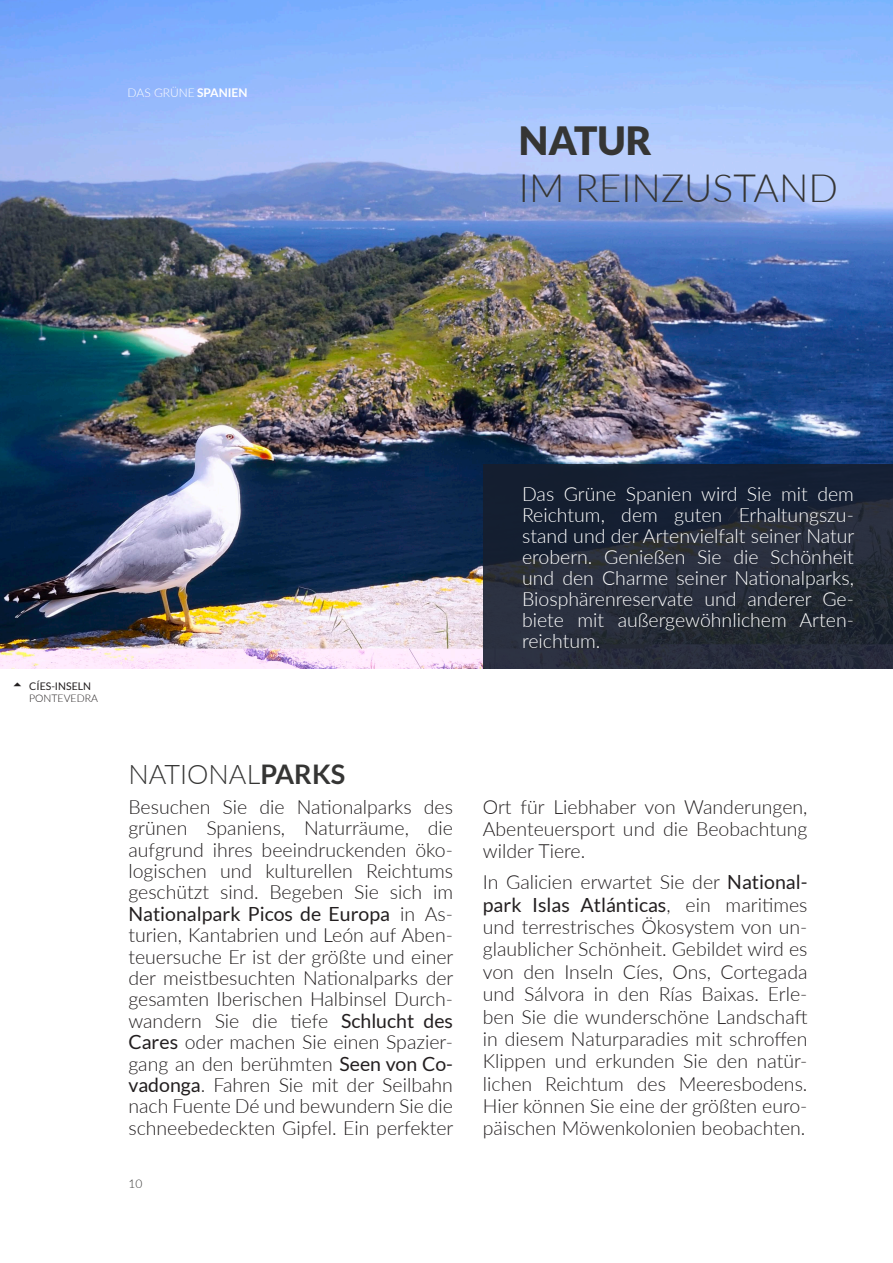
<style>
.page{position:relative;width:893px;height:1263px;background:#fff}
.page>*{position:absolute;margin:0;border:0;box-sizing:border-box;transform-origin:0 0}
.t1{font:300 39px/46.8px "Lato";color:#353534}
.t2{font:300 27px "Lato";color:#353534}
.Body{font:300 19.5px/21.5px "Lato";color:#231f20;text-align:justify}
.Body-2{font:300 19.5px/21px "Lato";color:#fff;text-align:justify}
.t3{font:300 12px "Lato";color:#fff}
.t4{font:300 12px "Lato";color:#353534}
.t5{font:10.5px "Lato";color:#231f20}
.SUBPIE_ARRIBA{font:300 10.5px "Lato";color:#231f20}
.s1{font-weight:700}
.s2{font-weight:900}
.s3{font-weight:400}
</style>
<div class="page">
<img style="left:0;top:0;width:893px;height:669px">
<svg style="left:483px;top:465px;width:410px;height:204px;background:#212837"></svg>
<p class="t3" style="left:128px;top:84px;width:121px">DAS GRÜNE <span class="s1">SPANIEN</span></p>
<h1 class="t1" style="left:519px;top:116px;width:321px"><span class="s2">NATUR<br></span>IM REINZUSTAND</h1>
<p class="t5" style="left:29px;top:680px;width:63px">CÍES-INSELN</p>
<p class="SUBPIE_ARRIBA" style="left:29px;top:691px;width:70px">PONTEVEDRA</p>
<p class="Body-2" style="left:522px;top:482px;width:334px">Das Grüne Spanien wird Sie mit dem Reichtum, dem guten Erhaltungszu&shy;stand und der Artenvielfalt seiner Natur erobern. Genießen Sie die Schönheit und den Charme seiner Nationalparks, Biosphärenreservate und anderer Ge&shy;biete mit außergewöhnlichem Arten&shy;reichtum.</p>
<h2 class="t2" style="left:128px;top:755px;width:218px">NATIONAL<span class="s1">PARKS</span></h2>
<p class="Body" style="left:128px;top:795px;width:327px">Besuchen Sie die Nationalparks des grünen Spaniens, Naturräume, die aufgrund ihres beeindruckenden öko&shy;logischen und kulturellen Reichtums geschützt sind. Begeben Sie sich im <span class="s3">Nationalpark Picos de Europa</span> in As&shy;turien, Kantabrien und León auf Aben&shy;teuersuche Er ist der größte und einer der meistbesuchten Nationalparks der gesamten Iberischen Halbinsel Durch&shy;wandern Sie die tiefe <span class="s3">Schlucht des Cares</span> oder machen Sie einen Spazier&shy;gang an den berühmten <span class="s3">Seen von Co&shy;vadonga</span>. Fahren Sie mit der Seilbahn nach Fuente Dé und bewundern Sie die schneebedeckten Gipfel. Ein perfekter</p>
<p class="Body" style="left:483px;top:795px;width:326px;line-height:22.4px">Ort für Liebhaber von Wanderungen, Abenteuersport und die Beobachtung wilder Tiere.</p>
<p class="Body" style="left:483px;top:870px;width:326px;line-height:22.4px">In Galicien erwartet Sie der <span class="s3">National&shy;park Islas Atlánticas</span>, ein maritimes und terrestrisches Ökosystem von un&shy;glaublicher Schönheit. Gebildet wird es von den Inseln Cíes, Ons, Cortegada und Sálvora in den Rías Baixas. Erle&shy;ben Sie die wunderschöne Landschaft in diesem Naturparadies mit schroffen Klippen und erkunden Sie den natür&shy;lichen Reichtum des Meeresbodens.<br>Hier können Sie eine der größten euro&shy;päischen Möwenkolonien beobachten.</p>
<p class="t4" style="left:128px;top:1175px;width:15px">10</p>
</div>
